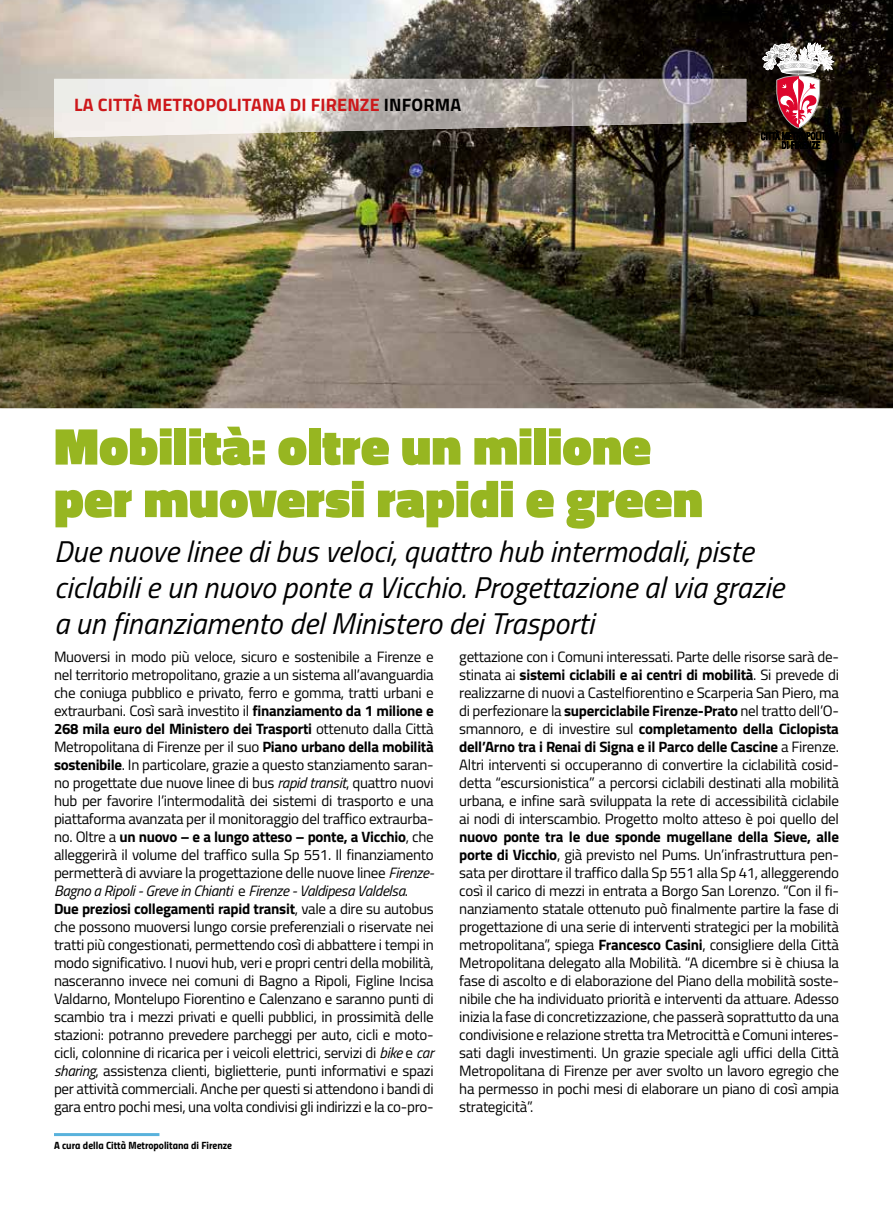
<style>
.page{position:relative;width:893px;height:1212px;background:#fff}
.page>*{position:absolute;margin:0;border:0;box-sizing:border-box;transform-origin:0 0}
.t1{font:900 52.5px/52.5px "Titillium";color:#97b621}
.t2{font:italic 30px/36px "Titillium";color:#000}
.t3{font:700 18px "Titillium";letter-spacing:.01em;color:#cd171a}
.t4{font:15px/18px "Titillium";letter-spacing:-.02em;color:#000;text-align:justify}
.t5{font:10.5px "Titillium Bold Upright";color:#000}
.s1{color:#000}
.s2{font-weight:700}
.s3{font-style:italic}
</style>
<div class="page">
<img style="left:0;top:0;width:893px;height:408px">
<hr style="left:54px;top:1133px;width:105px;height:3px;background:#59b2dc">
<img style="left:54px;top:79px;width:692px;height:59px">
<svg style="left:761px;top:43px;width:78px;height:106px"></svg>
<p class="t3" style="left:74px;top:91px;width:388px">LA CITTÀ METROPOLITANA DI FIRENZE <span class="s1">INFORMA</span></p>
<h1 class="t1" style="left:54px;top:420px;width:650px">Mobilità: oltre un milione per muoversi rapidi e green</h1>
<h2 class="t2" style="left:54px;top:532px;width:732px">Due nuove linee di bus veloci, quattro hub intermodali, piste ciclabili e un nuovo ponte a Vicchio. Progettazione al via grazie a un finanziamento del Ministero dei Trasporti</h2>
<p class="t4" style="left:54px;top:647px;width:382px;text-align:left">Muoversi in modo più veloce, sicuro e sostenibile a Firenze e nel territorio metropolitano, grazie a un sistema all’avanguardia che coniuga pubblico e privato, ferro e gomma, tratti urbani e extraurbani. Così sarà investito il <span class="s2">finanziamento da 1 milione e 268 mila euro del Ministero dei Trasporti</span> ottenuto dalla Città Metropolitana di Firenze per il suo <span class="s2">Piano urbano della mobilità sostenibile</span>. In particolare, grazie a questo stanziamento saran&shy;no progettate due nuove linee di bus <span class="s3">rapid transit</span>, quattro nuovi hub per favorire l’intermodalità dei sistemi di trasporto e una piattaforma avanzata per il monitoraggio del traffico extraurba&shy;no. Oltre a <span class="s2">un nuovo – e a lungo atteso – ponte, a Vicchio</span>, che alleggerirà il volume del traffico sulla Sp 551. Il finanziamento permetterà di avviare la progettazione delle nuove linee <span class="s3">Firenze-Bagno a Ripoli - Greve in Chianti</span> e <span class="s3">Firenze - Valdipesa Valdelsa</span>.<br><span class="s2">Due preziosi collegamenti rapid transit</span>, vale a dire su autobus che possono muoversi lungo corsie preferenziali o riservate nei tratti più congestionati, permettendo così di abbattere i tempi in modo significativo. I nuovi hub, veri e propri centri della mobilità, nasceranno invece nei comuni di Bagno a Ripoli, Figline Incisa Valdarno, Montelupo Fiorentino e Calenzano e saranno punti di scambio tra i mezzi privati e quelli pubblici, in prossimità delle stazioni: potranno prevedere parcheggi per auto, cicli e moto&shy;cicli, colonnine di ricarica per i veicoli elettrici, servizi di <span class="s3">bike</span> e <span class="s3">car sharing</span>, assistenza clienti, biglietterie, punti informativi e spazi per attività commerciali. Anche per questi si attendono i bandi di gara entro pochi mesi, una volta condivisi gli indirizzi e la co-pro-</p>
<p class="t4" style="left:459px;top:647px;width:381px">gettazione con i Comuni interessati. Parte delle risorse sarà de&shy;stinata ai <span class="s2">sistemi ciclabili e ai centri di mobilità</span>. Si prevede di realizzarne di nuovi a Castelfiorentino e Scarperia San Piero, ma di perfezionare la <span class="s2">superciclabile Firenze-Prato</span> nel tratto dell’O&shy;smannoro, e di investire sul <span class="s2">completamento della Ciclopista dell’Arno tra i Renai di Signa e il Parco delle Cascine</span> a Firenze.<br>Altri interventi si occuperanno di convertire la ciclabilità cosid&shy;detta “escursionistica” a percorsi ciclabili destinati alla mobilità urbana, e infine sarà sviluppata la rete di accessibilità ciclabile ai nodi di interscambio. Progetto molto atteso è poi quello del</p>
<p class="t4" style="left:459px;top:827px;width:381px"><span class="s2">nuovo ponte tra le due sponde mugellane della Sieve, alle porte di Vicchio</span>, già previsto nel Pums. Un’infrastruttura pen&shy;sata per dirottare il traffico dalla Sp 551 alla Sp 41, alleggerendo così il carico di mezzi in entrata a Borgo San Lorenzo. “Con il fi&shy;nanziamento statale ottenuto può finalmente partire la fase di progettazione di una serie di interventi strategici per la mobilità metropolitana”, spiega <span class="s2">Francesco Casini</span>, consigliere della Città Metropolitana delegato alla Mobilità. “A dicembre si è chiusa la fase di ascolto e di elaborazione del Piano della mobilità soste&shy;nibile che ha individuato priorità e interventi da attuare. Adesso inizia la fase di concretizzazione, che passerà soprattutto da una condivisione e relazione stretta tra Metrocittà e Comuni interes&shy;sati dagli investimenti. Un grazie speciale agli uffici della Città Metropolitana di Firenze per aver svolto un lavoro egregio che ha permesso in pochi mesi di elaborare un piano di così ampia strategicità”.</p>
<p class="t5" style="left:54px;top:1137px;width:180px">A cura della Città Metropolitana di Firenze</p>
</div>
